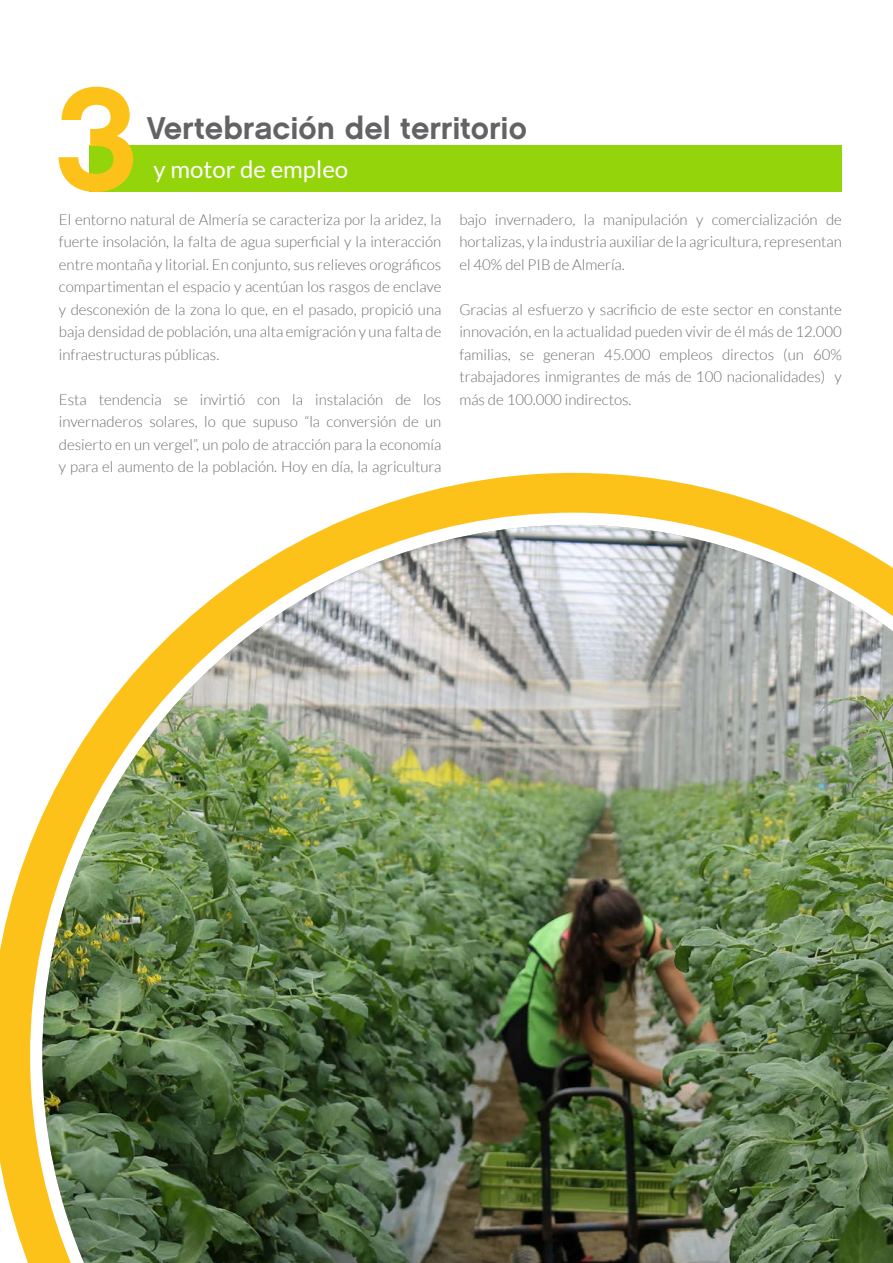
<style>
.page{position:relative;width:893px;height:1263px;background:#fff}
.page>*{position:absolute;margin:0;border:0;box-sizing:border-box;transform-origin:0 0}
.Body_Text_Style{font:148.5px "Chalet New York Nineteen Sixty";color:#fdc21a}
.Body_Text_Style-2{font:31.5px "Chalet New York Nineteen Sixty";color:#636366}
.List_Paragraph{font:24px "Lato";color:#fff}
.Body_Text_Style-3{font:300 15px/22.5px "Lato";color:#6c6d70;text-align:justify}
</style>
<div class="page">
<div style="left:89px;top:146px;width:753px;height:46px;background:#93d50a"></div>
<img style="left:0;top:473px;width:893px;height:790px">
<p class="Body_Text_Style" style="left:55px;top:48px;width:84px">3</p>
<p class="Body_Text_Style-2" style="left:147px;top:109px;width:382px">Vertebración del territorio</p>
<p class="List_Paragraph" style="left:153px;top:156px;width:196px">y motor de empleo</p>
<p class="Body_Text_Style-3" style="left:59px;top:208px;width:384px">El entorno natural de Almería se caracteriza por la aridez, la fuerte insolación, la falta de agua superficial y la interacción entre montaña y litorial. En conjunto, sus relieves orográficos compartimentan el espacio y acentúan los rasgos de enclave y desconexión de la zona lo que, en el pasado, propició una baja densidad de población, una alta emigración y una falta de infraestructuras públicas.</p>
<p class="Body_Text_Style-3" style="left:59px;top:388px;width:384px">Esta tendencia se invirtió con la instalación de los invernaderos solares, lo que supuso “la conversión de un desierto en un vergel”, un polo de atracción para la economía y para el aumento de la población. Hoy en día, la agricultura</p>
<p class="Body_Text_Style-3" style="left:459px;top:208px;width:384px">bajo invernadero, la manipulación y comercialización de hortalizas, y la industria auxiliar de la agricultura, representan el 40% del PIB de Almería.</p>
<p class="Body_Text_Style-3" style="left:459px;top:298px;width:384px">Gracias al esfuerzo y sacrificio de este sector en constante innovación, en la actualidad pueden vivir de él más de 12.000 familias, se generan 45.000 empleos directos (un 60% trabajadores inmigrantes de más de 100 nacionalidades) y más de 100.000 indirectos.</p>
</div>
